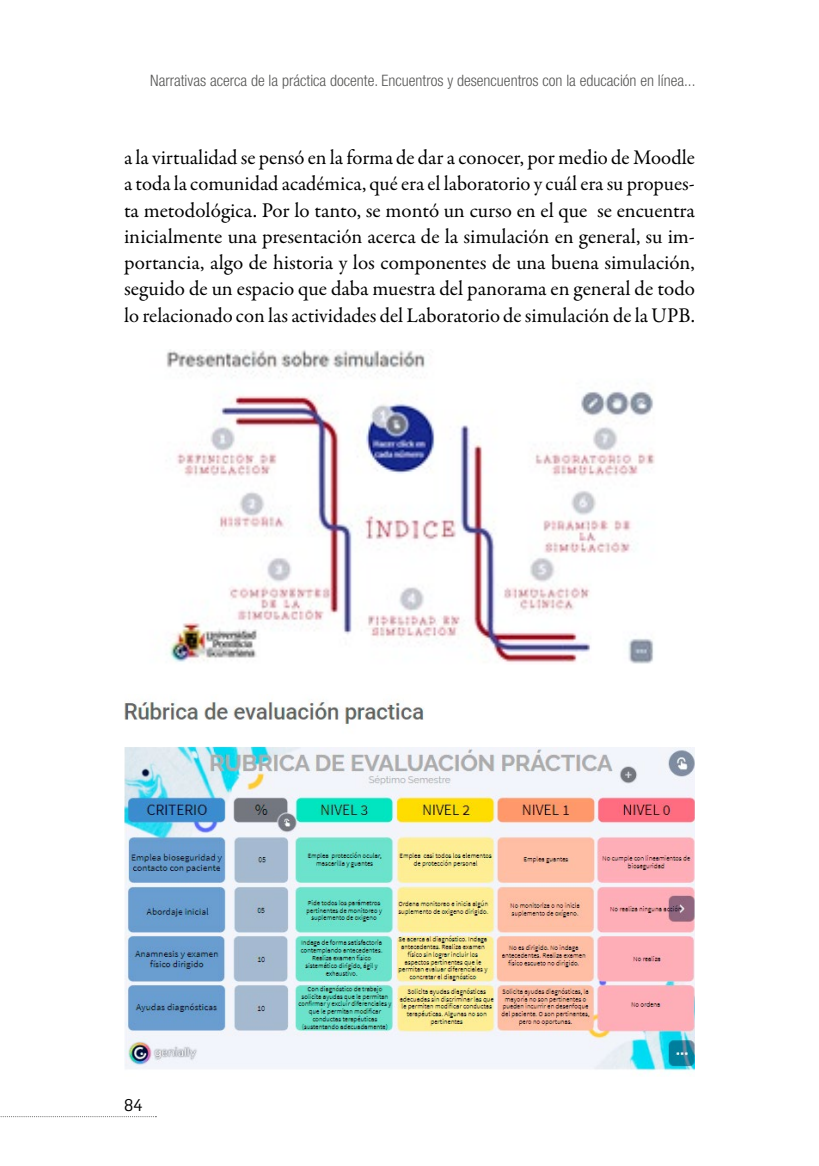
<style>
.page{position:relative;width:819px;height:1166px;background:#fff}
.page>*{position:absolute;margin:0;border:0;box-sizing:border-box;transform-origin:0 0}
.t1{font:21px/26.2px "Garamond Premr Pro";letter-spacing:.01em;color:#000;text-align:justify}
.t2{font:16.62px "Flama";color:#000}
.t3{font:300 condensed 15.75px "Helvetica Neue LT Std";color:#575756}
</style>
<div class="page">
<svg style="left:0;top:1116px;width:156px;height:1px"></svg>
<img style="left:166px;top:350px;width:489px;height:314px">
<img style="left:124px;top:701px;width:570px;height:371px">
<p class="t3" style="left:150px;top:71px;width:546px">Narrativas acerca de la práctica docente. Encuentros y desencuentros con la educación en línea...</p>
<p class="t1" style="left:124px;top:145px;width:572px">a la virtualidad se pensó en la forma de dar a conocer, por medio de Moodle a toda la comunidad académica, qué era el laboratorio y cuál era su propues&shy;ta metodológica. Por lo tanto, se montó un curso en el que se encuentra inicialmente una presentación acerca de la simulación en general, su im&shy;portancia, algo de historia y los componentes de una buena simulación, seguido de un espacio que daba muestra del panorama en general de todo lo relacionado con las actividades del Laboratorio de simulación de la UPB.</p>
<p class="t2" style="left:124px;top:1093px;width:20px">84</p>
</div>
